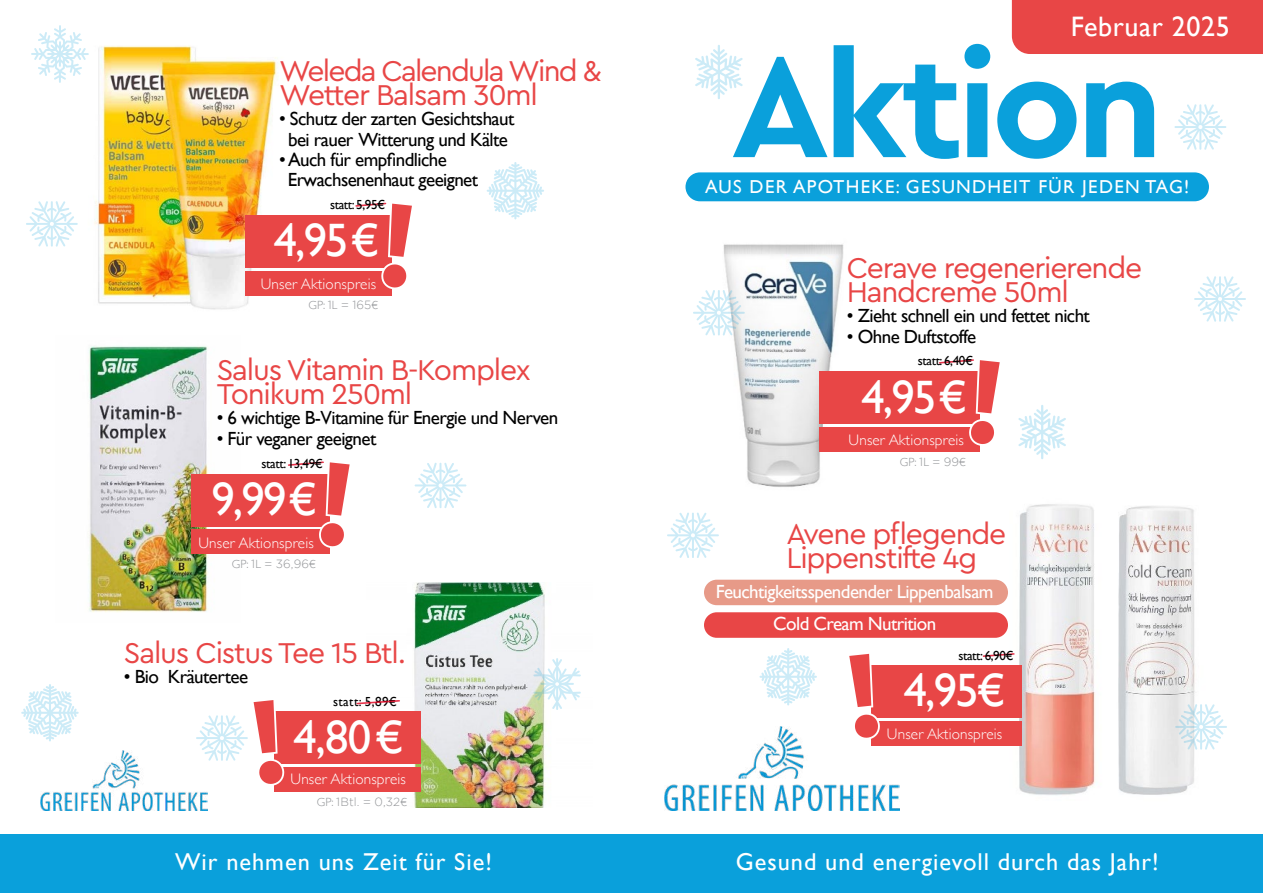
<style>
.page{position:relative;width:1263px;height:893px;background:#fff}
.page>*{position:absolute;margin:0;border:0;box-sizing:border-box;transform-origin:0 0}
.t1{font:700 149.25px "Cera Pro";letter-spacing:-.04em;color:#0aa0db}
.t2{font:46.8px "Gill Sans";letter-spacing:-.04em;color:#fff}
.t3{font:30px/23.9px "Cera Pro";letter-spacing:-.04em;color:#e84646}
.t4{font:30px/23.9px "Cera Pro";letter-spacing:-.06em;color:#e84646}
.t5{font:28.2px "Gill Sans";letter-spacing:.02em;color:#fff}
.t6{font:24.3px "Gill Sans";letter-spacing:.04em;color:#fff}
.t7{font:19.05px/20.1px "Gill Sans";letter-spacing:-.03em;color:#000;text-align:center}
.t8{font:19.05px/32.5px "Gill Sans";letter-spacing:-.03em;color:#fff;text-align:center}
.t9{font:18.75px "Gill Sans";letter-spacing:.07em;color:#fff}
.t10{font:300 15.15px "Gill Sans";letter-spacing:.01em;color:#fff}
.t11{font:13.2px "Gill Sans";letter-spacing:-.03em;color:#000}
.t12{font:300 11.85px "Gill Sans";color:#939598}
.t13{font:300 11.85px "Gotham";letter-spacing:.01em;color:#939598}
.s1{font-family:"Gotham"}
.s2{font-family:"Gill Sans"}
</style>
<div class="page">
<div style="left:685px;top:172px;width:524px;height:29px;background:#0aa0db;border-radius:14px"></div>
<div style="left:1012px;top:0;width:251px;height:54px;background:#e84646"></div>
<img style="left:723px;top:244px;width:167px;height:243px">
<div style="left:819px;top:372px;width:160px;height:52px;background:#e84646"></div>
<div style="left:819px;top:427px;width:160px;height:25px;background:#e84646"></div>
<svg style="left:938px;top:359px;width:62px;height:89px"></svg>
<img style="left:985px;top:504px;width:110px;height:291px">
<img style="left:1118px;top:506px;width:77px;height:289px">
<div style="left:871px;top:665px;width:151px;height:53px;background:#e84646"></div>
<div style="left:871px;top:721px;width:151px;height:25px;background:#e84646"></div>
<svg style="left:982px;top:653px;width:33px;height:4px"></svg>
<svg style="left:849px;top:653px;width:31px;height:74px"></svg>
<div style="left:704px;top:580px;width:304px;height:25px;background:#e79a88;border-radius:13px"></div>
<div style="left:704px;top:612px;width:304px;height:26px;background:#e84646;border-radius:13px"></div>
<img style="left:665px;top:727px;width:234px;height:83px">
<img style="left:41px;top:751px;width:166px;height:59px">
<div style="left:0;top:834px;width:1263px;height:59px;background:#0aa0db"></div>
<img style="left:88px;top:346px;width:153px;height:266px">
<div style="left:191px;top:474px;width:138px;height:52px;background:#e84646"></div>
<div style="left:191px;top:529px;width:138px;height:25px;background:#e84646"></div>
<svg style="left:288px;top:461px;width:62px;height:89px"></svg>
<img style="left:367px;top:582px;width:178px;height:226px">
<div style="left:274px;top:712px;width:146px;height:52px;background:#e84646"></div>
<div style="left:274px;top:767px;width:146px;height:25px;background:#e84646"></div>
<svg style="left:356px;top:700px;width:44px;height:4px"></svg>
<img style="left:94px;top:45px;width:184px;height:265px">
<div style="left:245px;top:215px;width:147px;height:53px;background:#e84646"></div>
<div style="left:245px;top:271px;width:147px;height:25px;background:#e84646"></div>
<svg style="left:355px;top:202px;width:57px;height:87px"></svg>
<svg style="left:693px;top:290px;width:52px;height:46px"></svg>
<svg style="left:1175px;top:704px;width:52px;height:46px"></svg>
<svg style="left:695px;top:45px;width:48px;height:54px"></svg>
<svg style="left:1018px;top:405px;width:48px;height:54px"></svg>
<svg style="left:759px;top:648px;width:58px;height:57px"></svg>
<svg style="left:1174px;top:104px;width:52px;height:46px"></svg>
<svg style="left:667px;top:512px;width:52px;height:46px"></svg>
<svg style="left:1194px;top:276px;width:52px;height:46px"></svg>
<svg style="left:487px;top:162px;width:57px;height:57px"></svg>
<svg style="left:21px;top:684px;width:58px;height:57px"></svg>
<svg style="left:31px;top:25px;width:58px;height:58px"></svg>
<svg style="left:533px;top:658px;width:48px;height:52px"></svg>
<svg style="left:26px;top:201px;width:52px;height:46px"></svg>
<svg style="left:196px;top:700px;width:91px;height:88px"></svg>
<svg style="left:415px;top:463px;width:51px;height:45px"></svg>
<h3 class="t4" style="left:279px;top:61px;width:324px">Weleda Calendula Wind &amp;<br>Wetter Balsam 30ml</h3>
<p class="t7" style="left:279px;top:110px;width:237px">• Schutz der zarten Gesichtshaut bei rauer Witterung und Kälte</p>
<p class="t7" style="left:288px;top:149px;width:192px;text-align:left;text-indent:-9px">• Auch für empfindliche<br>Erwachsenenhaut geeignet</p>
<h2 class="t2" style="left:274px;top:221px;width:107px">4,95 €</h2>
<p class="t10" style="left:261px;top:277px;width:117px">Unser Aktionspreis</p>
<p class="t11" style="left:330px;top:199px;width:57px">statt: 5,95€</p>
<p class="t12" style="left:308px;top:300px;width:71px">GP: <span class="s1">1</span>L = <span class="s1">165</span>€</p>
<h3 class="t3" style="left:217px;top:360px;width:315px">Salus Vitamin B-Komplex<br>Tonikum 250ml</h3>
<p class="t7" style="left:217px;top:409px;width:343px">• 6 wichtige B-Vitamine für Energie und Nerven</p>
<p class="t7" style="left:217px;top:430px;width:161px">• Für veganer geeignet</p>
<h2 class="t2" style="left:212px;top:480px;width:107px">9,99 €</h2>
<p class="t10" style="left:199px;top:536px;width:117px">Unser Aktionspreis</p>
<p class="t11" style="left:262px;top:458px;width:63px">statt: 13,49€</p>
<p class="t12" style="left:232px;top:559px;width:86px">GP: <span class="s1">1</span>L = <span class="s1">36,96</span>€</p>
<h3 class="t3" style="left:124px;top:642px;width:284px">Salus Cistus Tee 15 Btl.</h3>
<p class="t7" style="left:124px;top:668px;width:126px">• Bio Kräutertee</p>
<p class="t11" style="left:333px;top:696px;width:65px">statt: 5,89€</p>
<h2 class="t2" style="left:293px;top:718px;width:112px">4,80 €</h2>
<p class="t10" style="left:291px;top:773px;width:117px">Unser Aktionspreis</p>
<p class="t13" style="left:317px;top:797px;width:92px"><span class="s2">GP:</span> 1Btl. <span class="s2">=</span> 0,32<span class="s2">€</span></p>
<p class="t6" style="left:175px;top:851px;width:318px">Wir nehmen uns Zeit für Sie!</p>
<h3 class="t5" style="left:1071px;top:14px;width:160px">Februar 2025</h3>
<h1 class="t1" style="left:731px;top:18px;width:434px">Aktion</h1>
<p class="t9" style="left:705px;top:179px;width:486px">AUS DER APOTHEKE: GESUNDHEIT FÜR JEDEN TAG!</p>
<h3 class="t3" style="left:847px;top:258px;width:297px">Cerave regenerierende<br>Handcreme 50ml</h3>
<p class="t7" style="left:847px;top:307px;width:245px">• Zieht schnell ein und fettet nicht</p>
<p class="t7" style="left:847px;top:327px;width:131px">• Ohne Duftstoffe</p>
<h2 class="t2" style="left:862px;top:378px;width:107px">4,95 €</h2>
<p class="t10" style="left:849px;top:434px;width:117px">Unser Aktionspreis</p>
<p class="t11" style="left:918px;top:355px;width:57px">statt: 6,40€</p>
<p class="t12" style="left:900px;top:457px;width:68px">GP: <span class="s1">1</span>L = <span class="s1">99</span>€</p>
<h3 class="t3" style="left:786px;top:523px;width:222px">Avene pflegende<br>Lippenstifte 4g</h3>
<p class="t8" style="left:716px;top:576px;width:279px">Feuchtigkeitsspendender Lippenbalsam<br>Cold Cream Nutrition</p>
<p class="t11" style="left:958px;top:650px;width:57px">statt: 6,90€</p>
<h2 class="t2" style="left:904px;top:671px;width:103px">4,95€</h2>
<p class="t10" style="left:887px;top:727px;width:117px">Unser Aktionspreis</p>
<p class="t6" style="left:736px;top:851px;width:424px">Gesund und energievoll durch das Jahr!</p>
</div>
